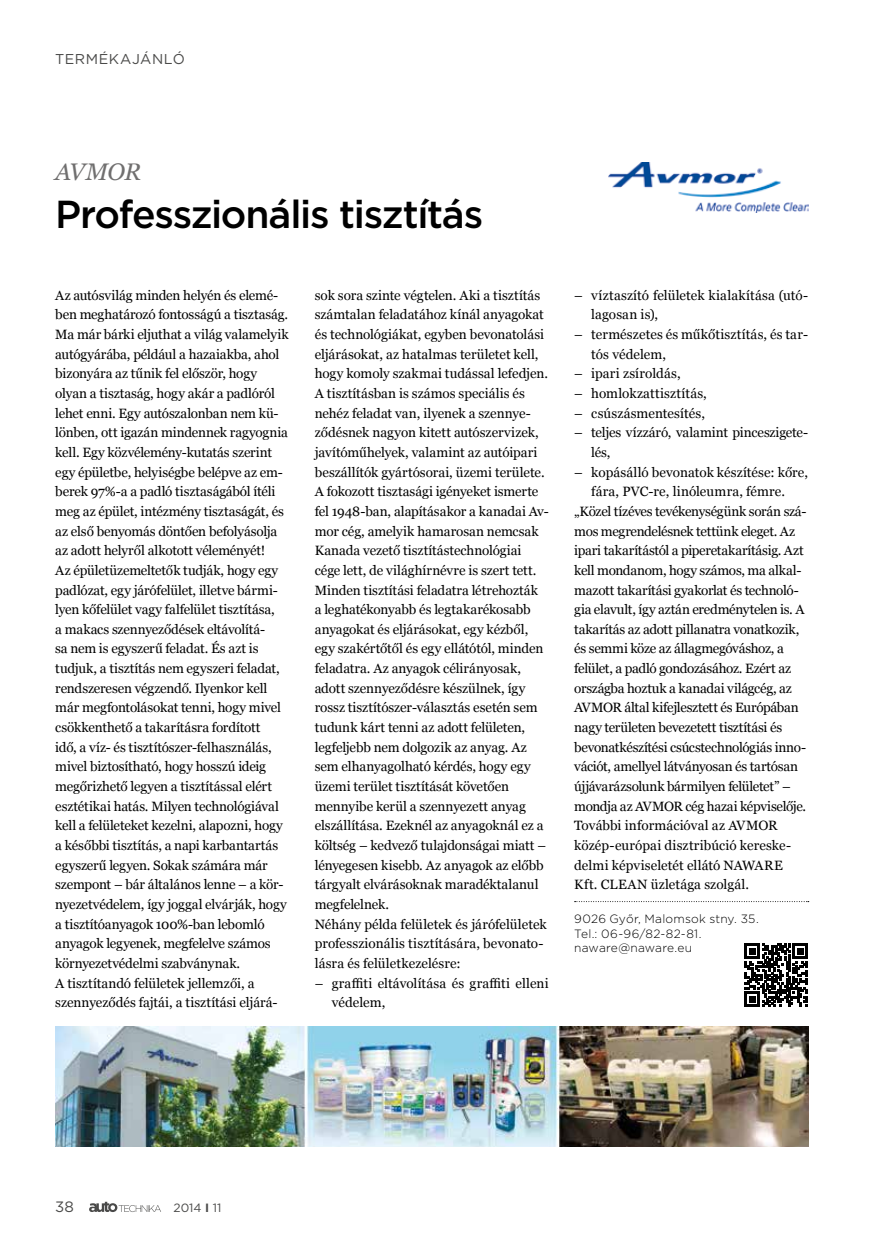
<style>
.page{position:relative;width:872px;height:1246px;background:#fff}
.page>*{position:absolute;margin:0;border:0;box-sizing:border-box;transform-origin:0 0}
.t1{font:500 39px "Gotham";letter-spacing:-.035em;color:#000}
.t2{font:italic 24px "Georgia";letter-spacing:-.025em;color:#706f6f}
.t3{font:15px "Gotham";color:#4a4a49}
.t4{font:14.25px "Gotham";letter-spacing:.035em;color:#4a4a49}
.t5{font:13.5px/19.6px "Georgia";letter-spacing:-.01em;color:#000}
.t6{font:13.5px/19.6px "Georgia";letter-spacing:.01em;color:#000}
.t7{font:13.5px "Georgia";letter-spacing:-.03em;color:#000}
.t8{font:13.5px "Georgia";letter-spacing:.015em;color:#000}
.t9{font:300 12px/14.4px "Gotham";letter-spacing:.015em;color:#000}
.t10{font:12px "Gotham";color:#4a4a49}
.s1{font-weight:700}
</style>
<div class="page">
<svg style="left:89px;top:1202px;width:72px;height:10px"></svg>
<svg style="left:745px;top:944px;width:63px;height:63px"></svg>
<svg style="left:574px;top:901px;width:234px;height:1px"></svg>
<img style="left:55px;top:1027px;width:753px;height:119px">
<img style="left:608px;top:162px;width:200px;height:51px">
<p class="t4" style="left:55px;top:50px;width:131px">TERMÉKAJÁNLÓ</p>
<h2 class="t2" style="left:55px;top:154px;width:87px">AVMOR</h2>
<h1 class="t1" style="left:55px;top:188px;width:429px">Professzionális tisztítás</h1>
<p class="t5" style="left:55px;top:285px;width:235px">Az autósvilág minden helyén és elemé&shy;ben meghatározó fontosságú a tisztaság.<br>Ma már bárki eljuthat a világ valamelyik autógyárába, például a hazaiakba, ahol bizonyára az tűnik fel először, hogy olyan a tisztaság, hogy akár a padlóról lehet enni. Egy autószalonban nem kü&shy;lönben, ott igazán mindennek ragyognia kell. Egy közvélemény-kutatás szerint egy épületbe, helyiségbe belépve az em&shy;berek 97%-a a padló tisztaságából ítéli meg az épület, intézmény tisztaságát, és az első benyomás döntően befolyásolja az adott helyről alkotott véleményét!<br>Az épületüzemeltetők tudják, hogy egy padlózat, egy járófelület, illetve bármi&shy;lyen kőfelület vagy falfelület tisztítása,<br>a makacs szennyeződések eltávolítá-<br>sa nem is egyszerű feladat. És azt is tudjuk, a tisztítás nem egyszeri feladat, rendszeresen végzendő. Ilyenkor kell már megfontolásokat tenni, hogy mivel csökkenthető a takarításra fordított<br>idő, a víz- és tisztítószer-felhasználás, mivel biztosítható, hogy hosszú ideig megőrizhető legyen a tisztítással elért esztétikai hatás. Milyen technológiával kell a felületeket kezelni, alapozni, hogy a későbbi tisztítás, a napi karbantartás egyszerű legyen. Sokak számára már szempont – bár általános lenne – a kör&shy;nyezetvédelem, így joggal elvárják, hogy a tisztítóanyagok 100%-ban lebomló anyagok legyenek, megfelelve számos környezetvédelmi szabványnak.<br>A tisztítandó felületek jellemzői, a szennyeződés fajtái, a tisztítási eljárá-</p>
<p class="t5" style="left:315px;top:285px;width:235px">sok sora szinte végtelen. Aki a tisztítás számtalan feladatához kínál anyagokat és technológiákat, egyben bevonatolási eljárásokat, az hatalmas területet kell, hogy komoly szakmai tudással lefedjen.<br>A tisztításban is számos speciális és nehéz feladat van, ilyenek a szennye&shy;ződésnek nagyon kitett autószervizek, javítóműhelyek, valamint az autóipari beszállítók gyártósorai, üzemi területe.<br>A fokozott tisztasági igényeket ismerte fel 1948-ban, alapításakor a kanadai Av&shy;mor cég, amelyik hamarosan nemcsak Kanada vezető tisztítástechnológiai cége lett, de világhírnévre is szert tett.<br>Minden tisztítási feladatra létrehozták<br>a leghatékonyabb és legtakarékosabb anyagokat és eljárásokat, egy kézből, egy szakértőtől és egy ellátótól, minden feladatra. Az anyagok célirányosak, adott szennyeződésre készülnek, így rossz tisztítószer-választás esetén sem tudunk kárt tenni az adott felületen, legfeljebb nem dolgozik az anyag. Az sem elhanyagolható kérdés, hogy egy üzemi terület tisztítását követően mennyibe kerül a szennyezett anyag elszállítása. Ezeknél az anyagoknál ez a költség – kedvező tulajdonságai miatt – lényegesen kisebb. Az anyagok az előbb tárgyalt elvárásoknak maradéktalanul megfelelnek.<br>Néhány példa felületek és járófelületek professzionális tisztítására, bevonato&shy;lásra és felületkezelésre:</p>
<p class="t6" style="left:332px;top:973px;width:218px;text-indent:-17px">– graffiti eltávolítása és graffiti elleni védelem,</p>
<p class="t6" style="left:591px;top:285px;width:218px;text-indent:-17px">– víztaszító felületek kialakítása (utó&shy;lagosan is),</p>
<p class="t6" style="left:591px;top:324px;width:218px;text-indent:-17px">– természetes és műkőtisztítás, és tar&shy;tós védelem,</p>
<p class="t8" style="left:574px;top:364px;width:108px">– ipari zsíroldás,</p>
<p class="t8" style="left:574px;top:383px;width:134px">– homlokzattisztítás,</p>
<p class="t5" style="left:574px;top:402px;width:132px">– csúszásmentesítés,</p>
<p class="t5" style="left:591px;top:422px;width:218px;text-indent:-17px">– teljes vízzáró, valamint pinceszigete&shy;lés,</p>
<p class="t5" style="left:574px;top:461px;width:235px">– kopásálló bevonatok készítése: kőre,</p>
<p class="t6" style="left:591px;top:481px;width:195px">fára, PVC-re, linóleumra, fémre.</p>
<p class="t5" style="left:574px;top:501px;width:234px">„Közel tízéves tevékenységünk során szá-</p>
<p class="t7" style="left:574px;top:521px;width:222px">mos megrendelésnek tettünk eleget. Az</p>
<p class="t5" style="left:574px;top:540px;width:231px">ipari takarítástól a piperetakarításig. Azt</p>
<p class="t5" style="left:574px;top:560px;width:229px">kell mondanom, hogy számos, ma alkal-</p>
<p class="t5" style="left:574px;top:579px;width:226px">mazott takarítási gyakorlat és technoló-</p>
<p class="t5" style="left:574px;top:599px;width:232px">gia elavult, így aztán eredménytelen is. A</p>
<p class="t5" style="left:574px;top:619px;width:227px">takarítás az adott pillanatra vonatkozik,</p>
<p class="t5" style="left:574px;top:638px;width:211px">és semmi köze az állagmegóváshoz, a</p>
<p class="t5" style="left:574px;top:658px;width:218px">felület, a padló gondozásához. Ezért az</p>
<p class="t5" style="left:574px;top:678px;width:219px">országba hoztuk a kanadai világcég, az</p>
<p class="t5" style="left:574px;top:697px;width:226px">AVMOR által kifejlesztett és Európában</p>
<p class="t5" style="left:574px;top:717px;width:209px">nagy területen bevezetett tisztítási és</p>
<p class="t5" style="left:574px;top:737px;width:233px">bevonatkészítési csúcstechnológiás inno-</p>
<p class="t5" style="left:574px;top:756px;width:225px">vációt, amellyel látványosan és tartósan</p>
<p class="t5" style="left:574px;top:776px;width:218px">újjávarázsolunk bármilyen felületet” –</p>
<p class="t7" style="left:574px;top:796px;width:233px">mondja az AVMOR cég hazai képviselője.</p>
<p class="t5" style="left:574px;top:815px;width:205px">További információval az AVMOR</p>
<p class="t5" style="left:574px;top:835px;width:218px">közép-európai disztribúció kereske-</p>
<p class="t5" style="left:574px;top:855px;width:210px">delmi képviseletét ellátó NAWARE</p>
<p class="t8" style="left:574px;top:875px;width:176px">Kft. CLEAN üzletága szolgál.</p>
<p class="t9" style="left:574px;top:911px;width:186px">9026 Győr, Malomsok stny. 35.<br>Tel.: 06-96/82-82-81. naware@naware.eu</p>
<p class="t3" style="left:55px;top:1197px;width:20px">38</p>
<p class="t10" style="left:173px;top:1200px;width:49px">2014 <span class="s1">I</span> 11</p>
</div>
